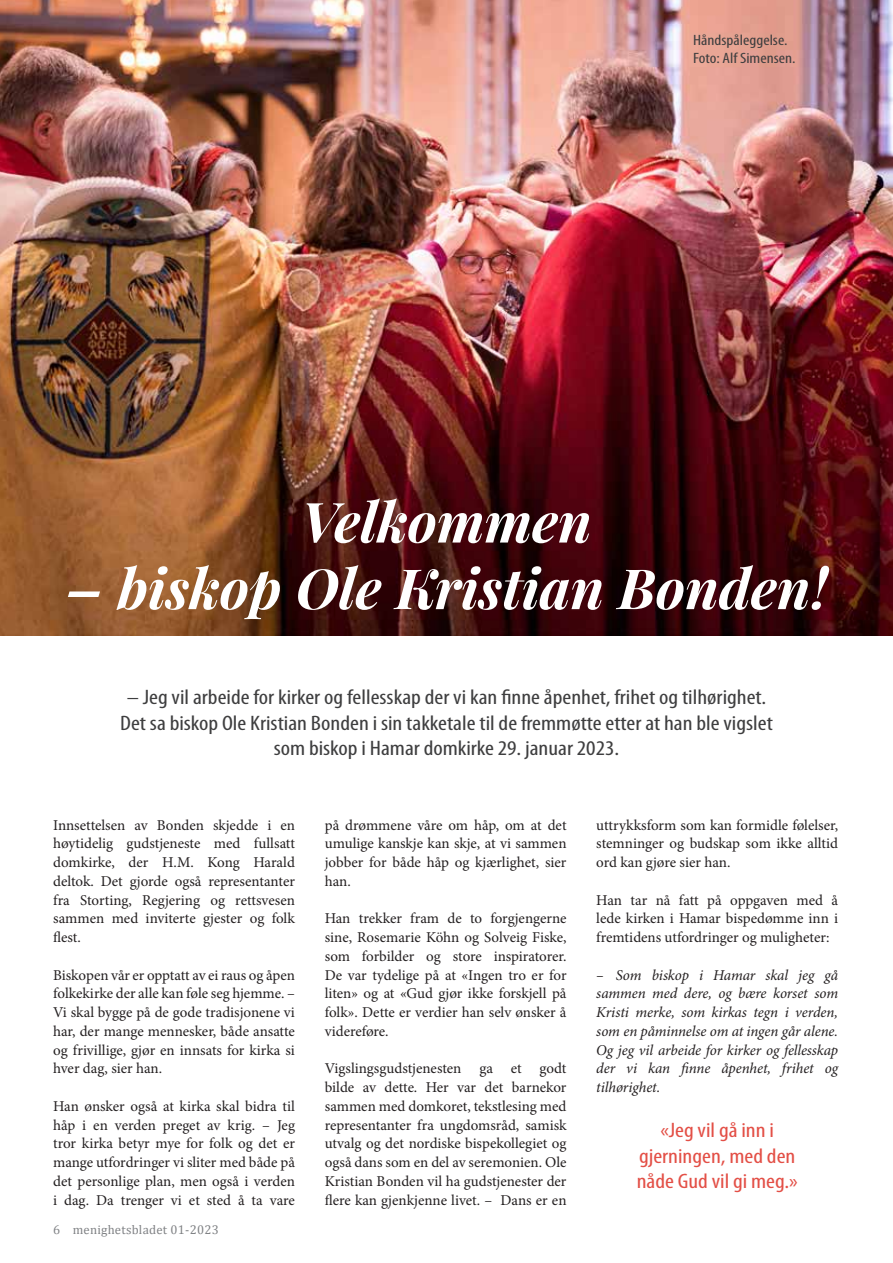
<style>
.page{position:relative;width:893px;height:1263px;background:#fff}
.page>*{position:absolute;margin:0;border:0;box-sizing:border-box;transform-origin:0 0}
.t1{font:italic 700 55.5px "Playfair Display";color:#fff}
.t2{font:condensed 21px/25.2px "Myriad Pro";color:#3e3e3f;text-align:center;scale:1.16 1}
.t3{font:condensed 21px/25.2px "Myriad Pro";color:#e34f46;text-align:center;scale:1.16 1}
.t4{font:15px/18.8px "Minion Pro";color:#231f20;text-align:justify}
.t5{font:italic 15px/18.8px "Minion Pro";letter-spacing:-.005em;color:#231f20;text-align:justify}
.t6{font:condensed 15px/18px "Myriad Pro";color:#3e3e3f;scale:1.16 1}
.t7{font:12.75px "Cambria";letter-spacing:.02em;color:#808285}
</style>
<div class="page">
<img style="left:0;top:0;width:893px;height:636px">
<p class="t6" style="left:693px;top:32px;width:90px">Håndspåleggelse.<br>Foto: Alf Simensen.</p>
<h1 class="t1" style="left:301px;top:477px;width:292px">Velkommen</h1>
<h1 class="t1" style="left:65px;top:544px;width:764px">– biskop Ole Kristian Bonden!</h1>
<h2 class="t2" style="left:120px;top:685px;width:564px">– Jeg vil arbeide for kirker og fellesskap der vi kan finne åpenhet, frihet og tilhørighet.<br>Det sa biskop Ole Kristian Bonden i sin takketale til de fremmøtte etter at han ble vigslet som biskop i Hamar domkirke 29. januar 2023.</h2>
<p class="t4" style="left:53px;top:815px;width:243px">Innsettelsen av Bonden skjedde i en høytidelig gudstjeneste med fullsatt domkirke, der H.M. Kong Harald deltok. Det gjorde også representanter fra Storting, Regjering og rettsvesen sammen med inviterte gjester og folk flest.</p>
<p class="t4" style="left:53px;top:965px;width:243px">Biskopen vår er opptatt av ei raus og åpen folkekirke der alle kan føle seg hjemme. – Vi skal bygge på de gode tradisjonene vi har, der mange mennesker, både ansatte og frivillige, gjør en innsats for kirka si hver dag, sier han.</p>
<p class="t4" style="left:53px;top:1097px;width:243px">Han ønsker også at kirka skal bidra til håp i en verden preget av krig. – Jeg tror kirka betyr mye for folk og det er mange utfordringer vi sliter med både på det personlige plan, men også i verden i dag. Da trenger vi et sted å ta vare</p>
<p class="t7" style="left:53px;top:1222px;width:167px">6 menighetsbladet 01-2023</p>
<p class="t4" style="left:325px;top:815px;width:243px">på drømmene våre om håp, om at det umulige kanskje kan skje, at vi sammen jobber for både håp og kjærlighet, sier han.</p>
<p class="t4" style="left:325px;top:909px;width:243px">Han trekker fram de to forgjengerne sine, Rosemarie Köhn og Solveig Fiske, som forbilder og store inspiratorer.<br>De var tydelige på at «Ingen tro er for liten» og at «Gud gjør ikke forskjell på folk». Dette er verdier han selv ønsker å videreføre.</p>
<p class="t4" style="left:325px;top:1059px;width:243px">Vigslingsgudstjenesten ga et godt bilde av dette. Her var det barnekor sammen med domkoret, tekstlesing med representanter fra ungdomsråd, samisk utvalg og det nordiske bispekollegiet og også dans som en del av seremonien. Ole Kristian Bonden vil ha gudstjenester der flere kan gjenkjenne livet. – Dans er en</p>
<p class="t4" style="left:596px;top:815px;width:243px">uttrykksform som kan formidle følelser, stemninger og budskap som ikke alltid ord kan gjøre sier han.</p>
<p class="t4" style="left:596px;top:890px;width:243px">Han tar nå fatt på oppgaven med å lede kirken i Hamar bispedømme inn i fremtidens utfordringer og muligheter:</p>
<p class="t5" style="left:596px;top:966px;width:243px">– Som biskop i Hamar skal jeg gå sammen med dere, og bære korset som Kristi merke, som kirkas tegn i verden, som en påminnelse om at ingen går alene.<br>Og jeg vil arbeide for kirker og fellesskap der vi kan finne åpenhet, frihet og tilhørighet.</p>
<h2 class="t3" style="left:637px;top:1118px;width:140px">«Jeg vil gå inn i gjerningen, med den nåde Gud vil gi meg.»</h2>
</div>
